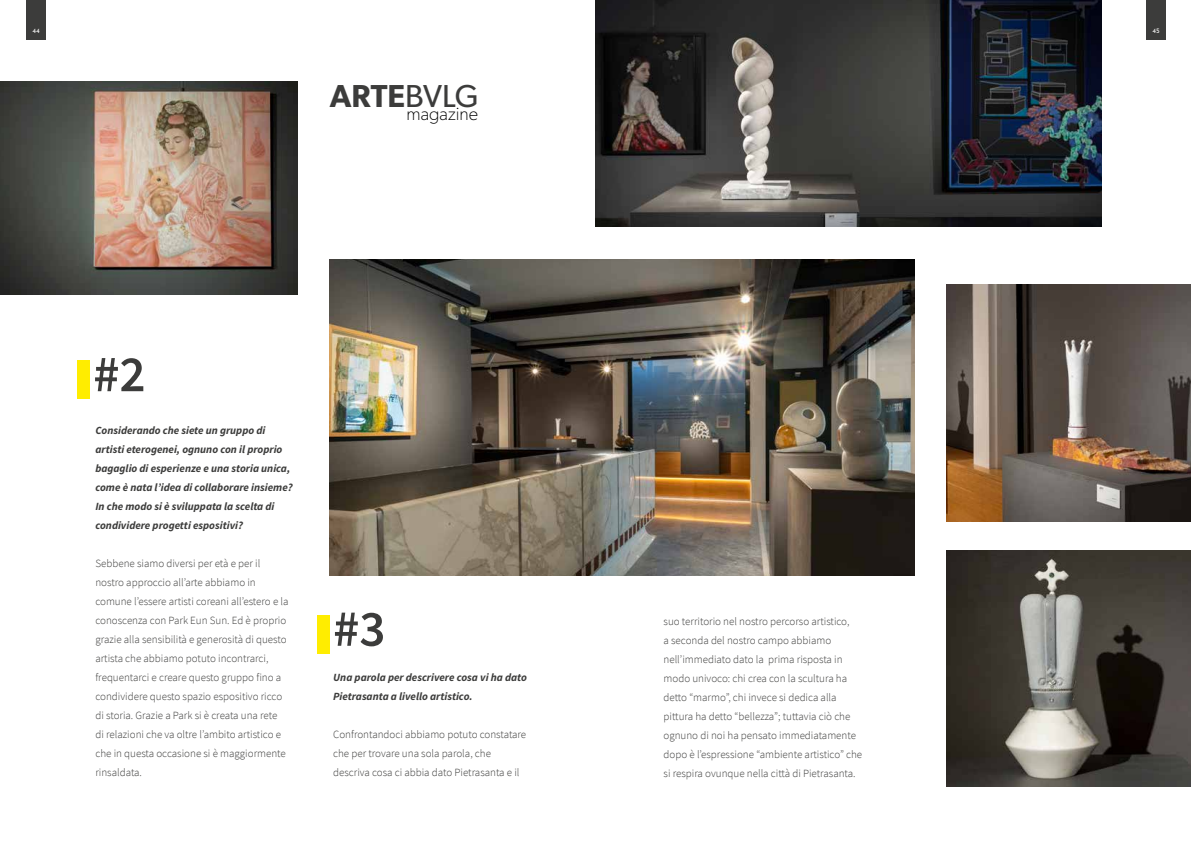
<style>
.page{position:relative;width:1191px;height:842px;background:#fff}
.page>*{position:absolute;margin:0;border:0;box-sizing:border-box;transform-origin:0 0}
.t1{font:600 51px "Source Sans Pro";color:#3c3c3b}
.t2{font:600 31.8px "Gibson";color:#3c3c3b}
.t3{font:100 18.4px "Gibson";color:#000}
.t4{font:300 11px/19px "Source Sans Pro";color:#3c3c3b}
.t5{font:italic 700 11px/19px "Source Sans Pro";color:#3c3c3b}
.t6{font:6.8px "Josefin Sans";color:#fff}
.s1{font-weight:400}
</style>
<div class="page">
<div style="left:26px;top:0;width:20px;height:40px;background:#3c3c3b"></div>
<div style="left:1146px;top:0;width:20px;height:40px;background:#3c3c3b"></div>
<div style="left:318px;top:615px;width:12px;height:39px;background:#ffed00"></div>
<img style="left:0;top:82px;width:298px;height:213px">
<img style="left:595px;top:0;width:506px;height:227px">
<img style="left:946px;top:550px;width:245px;height:237px">
<img style="left:946px;top:284px;width:245px;height:237px">
<img style="left:330px;top:259px;width:584px;height:316px">
<div style="left:78px;top:360px;width:12px;height:39px;background:#ffed00"></div>
<p class="t6" style="left:32px;top:25px;width:9px">44</p>
<p class="t6" style="left:1152px;top:25px;width:9px">45</p>
<h2 class="t2" style="left:330px;top:77px;width:150px">ARTE<span class="s1">BVLG</span></h2>
<h3 class="t3" style="left:406px;top:102px;width:73px">magazine</h3>
<h1 class="t1" style="left:93px;top:342px;width:54px">#2</h1>
<p class="t5" style="left:95px;top:421px;width:199px">Considerando che siete un gruppo di artisti eterogenei, ognuno con il proprio bagaglio di esperienze e una storia unica, come è nata l’idea di collaborare insieme?<br>In che modo si è sviluppata la scelta di condividere progetti espositivi?</p>
<p class="t4" style="left:95px;top:554px;width:195px">Sebbene siamo diversi per età e per il nostro approccio all’arte abbiamo in comune l’essere artisti coreani all’estero e la conoscenza con Park Eun Sun. Ed è proprio grazie alla sensibilità e generosità di questo artista che abbiamo potuto incontrarci, frequentarci e creare questo gruppo fino a condividere questo spazio espositivo ricco di storia. Grazie a Park si è creata una rete di relazioni che va oltre l’ambito artistico e che in questa occasione si è maggiormente rinsaldata.</p>
<h1 class="t1" style="left:333px;top:597px;width:54px">#3</h1>
<p class="t5" style="left:333px;top:668px;width:195px">Una parola per descrivere cosa vi ha dato<br>Pietrasanta a livello artistico.</p>
<p class="t4" style="left:333px;top:725px;width:195px">Confrontandoci abbiamo potuto constatare che per trovare una sola parola, che descriva cosa ci abbia dato Pietrasanta e il</p>
<p class="t4" style="left:663px;top:611px;width:200px">suo territorio nel nostro percorso artistico,<br>a seconda del nostro campo abbiamo nell’immediato dato la prima risposta in modo univoco: chi crea con la scultura ha detto “marmo”, chi invece si dedica alla pittura ha detto “bellezza”; tuttavia ciò che ognuno di noi ha pensato immediatamente dopo è l’espressione “ambiente artistico” che si respira ovunque nella città di Pietrasanta.</p>
</div>
